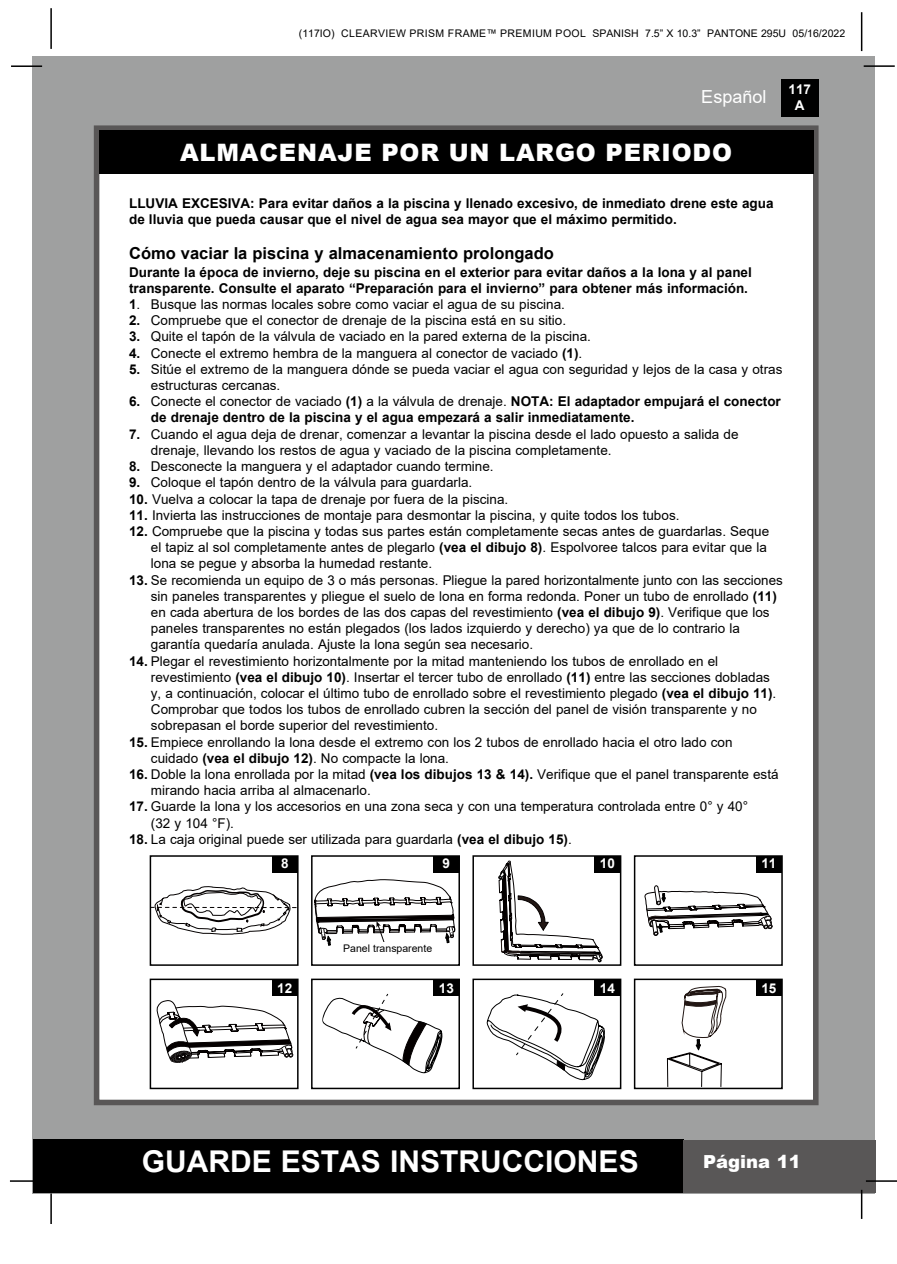
<style>
.page{position:relative;width:897px;height:1264px;background:#fff}
.page>*{position:absolute;margin:0;border:0;box-sizing:border-box;transform-origin:0 0}
.t1{font:700 30px "Arial";color:#fff}
.t2{font:900 24px "Arial";letter-spacing:.035em;color:#fff}
.t3{font:900 18px "Arial";color:#fff}
.t4{font:18px "Arial";color:#fff}
.t5{font:700 16.5px "Arial";color:#000}
.t6{font:13.5px/16.2px "Arial";color:#000}
.t7{font:700 13.5px/16.2px "Arial";color:#000}
.t8{font:700 13.5px/16.2px "Arial";color:#fff;text-align:center}
.t9{font:10.5px "Arial";color:#000}
.s1{font-weight:700}
.s2{font-weight:400}
</style>
<div class="page">
<div style="left:33px;top:56px;width:842px;height:1137px;background:#9fa0a0"></div>
<div style="left:780px;top:79px;width:38px;height:38px;background:#000"></div>
<hr style="left:863px;top:65px;width:31px;height:2px;background:#000">
<hr style="left:50px;top:8px;width:2px;height:41px;background:#000">
<hr style="left:860px;top:12px;width:2px;height:39px;background:#000">
<div style="left:33px;top:1140px;width:650px;height:53px;background:#000"></div>
<div style="left:682px;top:1140px;width:193px;height:53px;background:#595757"></div>
<hr style="left:865px;top:1180px;width:31px;height:1px;background:#000">
<hr style="left:860px;top:1189px;width:2px;height:30px;background:#000">
<hr style="left:50px;top:1193px;width:2px;height:31px;background:#000">
<hr style="left:10px;top:1180px;width:31px;height:1px;background:#000">
<hr style="left:11px;top:65px;width:31px;height:2px;background:#000">
<div style="left:94px;top:125px;width:724px;height:980px;background:#fff;border:6px solid #595757"></div>
<div style="left:99px;top:130px;width:714px;height:44px;background:#000"></div>
<svg style="left:666px;top:985px;width:60px;height:101px"></svg>
<div style="left:633px;top:978px;width:149px;height:111px;border:2px solid #000"></div>
<svg style="left:486px;top:993px;width:119px;height:87px"></svg>
<div style="left:472px;top:978px;width:149px;height:111px;border:2px solid #000"></div>
<svg style="left:498px;top:860px;width:120px;height:103px"></svg>
<div style="left:472px;top:855px;width:149px;height:111px;border:2px solid #000"></div>
<div style="left:594px;top:856px;width:26px;height:16px;background:#000"></div>
<div style="left:594px;top:979px;width:26px;height:17px;background:#000"></div>
<svg style="left:322px;top:993px;width:121px;height:80px"></svg>
<div style="left:311px;top:978px;width:149px;height:111px;border:2px solid #000"></div>
<svg style="left:644px;top:885px;width:128px;height:51px"></svg>
<div style="left:633px;top:855px;width:149px;height:111px;border:2px solid #000"></div>
<div style="left:756px;top:856px;width:25px;height:16px;background:#000"></div>
<div style="left:756px;top:979px;width:25px;height:17px;background:#000"></div>
<svg style="left:157px;top:1000px;width:137px;height:63px"></svg>
<div style="left:150px;top:978px;width:148px;height:111px;border:2px solid #000"></div>
<svg style="left:314px;top:879px;width:141px;height:67px"></svg>
<div style="left:311px;top:855px;width:149px;height:111px;border:2px solid #000"></div>
<div style="left:433px;top:856px;width:26px;height:16px;background:#000"></div>
<div style="left:433px;top:979px;width:26px;height:17px;background:#000"></div>
<div style="left:341px;top:942px;width:97px;height:18px;background:#fff"></div>
<svg style="left:153px;top:886px;width:142px;height:48px"></svg>
<div style="left:150px;top:855px;width:148px;height:111px;border:2px solid #000"></div>
<div style="left:272px;top:856px;width:25px;height:16px;background:#000"></div>
<div style="left:272px;top:979px;width:25px;height:17px;background:#000"></div>
<p class="t9" style="left:299px;top:26px;width:547px">(117IO) CLEARVIEW PRISM FRAME™ PREMIUM POOL SPANISH 7.5” X 10.3” PANTONE 295U 05/16/2022</p>
<h3 class="t4" style="left:701px;top:84px;width:67px">Español</h3>
<h2 class="t2" style="left:180px;top:135px;width:553px">ALMACENAJE POR UN LARGO PERIODO</h2>
<p class="t8" style="left:788px;top:81px;width:24px">117<br>A</p>
<p class="t7" style="left:129px;top:195px;width:646px">LLUVIA EXCESIVA: Para evitar daños a la piscina y llenado excesivo, de inmediato drene este agua de lluvia que pueda causar que el nivel de agua sea mayor que el máximo permitido.</p>
<p class="t5" style="left:129px;top:242px;width:426px">Cómo vaciar la piscina y almacenamiento prolongado</p>
<p class="t7" style="left:129px;top:264px;width:624px">Durante la época de invierno, deje su piscina en el exterior para evitar daños a la lona y al panel transparente. Consulte el aparato “Preparación para el invierno” para obtener más información.</p>
<p class="t6" style="left:129px;top:296px;width:437px"><span class="s1">1</span>. Busque las normas locales sobre como vaciar el agua de su piscina.</p>
<p class="t6" style="left:129px;top:312px;width:438px"><span class="s1">2.</span> Compruebe que el conector de drenaje de la piscina está en su sitio.</p>
<p class="t6" style="left:129px;top:328px;width:463px"><span class="s1">3.</span> Quite el tapón de la válvula de vaciado en la pared externa de la piscina.</p>
<p class="t6" style="left:129px;top:345px;width:454px"><span class="s1">4.</span> Conecte el extremo hembra de la manguera al conector de vaciado <span class="s1">(1)</span>.</p>
<p class="t6" style="left:151px;top:361px;width:633px;text-indent:-22px"><span class="s1">5.</span> Sitúe el extremo de la manguera dónde se pueda vaciar el agua con seguridad y lejos de la casa y otras estructuras cercanas.</p>
<p class="t7" style="left:151px;top:393px;width:631px;text-indent:-22px">6. <span class="s2">Conecte el conector de vaciado</span> (1) <span class="s2">a la válvula de drenaje.</span> NOTA: El adaptador empujará el conector de drenaje dentro de la piscina y el agua empezará a salir inmediatamente.</p>
<p class="t6" style="left:151px;top:426px;width:589px;text-indent:-22px"><span class="s1">7.</span> Cuando el agua deja de drenar, comenzar a levantar la piscina desde el lado opuesto a salida de drenaje, llevando los restos de agua y vaciado de la piscina completamente.</p>
<p class="t6" style="left:129px;top:458px;width:366px"><span class="s1">8.</span> Desconecte la manguera y el adaptador cuando termine.</p>
<p class="t6" style="left:129px;top:474px;width:344px"><span class="s1">9.</span> Coloque el tapón dentro de la válvula para guardarla.</p>
<p class="t6" style="left:129px;top:490px;width:380px"><span class="s1">10.</span> Vuelva a colocar la tapa de drenaje por fuera de la piscina.</p>
<p class="t6" style="left:129px;top:507px;width:552px"><span class="s1">11.</span> Invierta las instrucciones de montaje para desmontar la piscina, y quite todos los tubos.</p>
<p class="t6" style="left:151px;top:523px;width:619px;text-indent:-22px"><span class="s1">12.</span> Compruebe que la piscina y todas sus partes están completamente secas antes de guardarlas. Seque el tapiz al sol completamente antes de plegarlo <span class="s1">(vea el dibujo 8)</span>. Espolvoree talcos para evitar que la lona se pegue y absorba la humedad restante.</p>
<p class="t6" style="left:151px;top:571px;width:633px;text-indent:-22px"><span class="s1">13.</span> Se recomienda un equipo de 3 o más personas. Pliegue la pared horizontalmente junto con las secciones sin paneles transparentes y pliegue el suelo de lona en forma redonda. Poner un tubo de enrollado <span class="s1">(11) </span>en cada abertura de los bordes de las dos capas del revestimiento <span class="s1">(vea el dibujo 9)</span>. Verifique que los paneles transparentes no están plegados (los lados izquierdo y derecho) ya que de lo contrario la garantía quedaría anulada. Ajuste la lona según sea necesario.</p>
<p class="t6" style="left:151px;top:652px;width:627px;text-indent:-22px"><span class="s1">14.</span> Plegar el revestimiento horizontalmente por la mitad manteniendo los tubos de enrollado en el revestimiento <span class="s1">(vea el dibujo 10)</span>. Insertar el tercer tubo de enrollado <span class="s1">(11)</span> entre las secciones dobladas y, a continuación, colocar el último tubo de enrollado sobre el revestimiento plegado <span class="s1">(vea el dibujo 11)</span>.<br>Comprobar que todos los tubos de enrollado cubren la sección del panel de visión transparente y no sobrepasan el borde superior del revestimiento.</p>
<p class="t6" style="left:151px;top:733px;width:583px;text-indent:-22px"><span class="s1">15.</span> Empiece enrollando la lona desde el extremo con los 2 tubos de enrollado hacia el otro lado con cuidado <span class="s1">(vea el dibujo 12)</span>. No compacte la lona.</p>
<p class="t6" style="left:151px;top:766px;width:629px;text-indent:-22px"><span class="s1">16.</span> Doble la lona enrollada por la mitad <span class="s1">(vea los dibujos 13 &amp; 14).</span> Verifique que el panel transparente está mirando hacia arriba al almacenarlo.</p>
<p class="t6" style="left:151px;top:798px;width:598px;text-indent:-22px"><span class="s1">17.</span> Guarde la lona y los accesorios en una zona seca y con una temperatura controlada entre 0° y 40° (32 y 104 °F).</p>
<p class="t6" style="left:129px;top:831px;width:444px"><span class="s1">18.</span> La caja original puede ser utilizada para guardarla <span class="s1">(vea el dibujo 15)</span>.</p>
<p class="t8" style="left:281px;top:855px;width:9px">8</p>
<p class="t8" style="left:442px;top:855px;width:9px">9</p>
<p class="t8" style="left:599px;top:855px;width:17px">10</p>
<p class="t8" style="left:761px;top:855px;width:17px">11</p>
<p class="t9" style="left:343px;top:941px;width:91px">Panel transparente</p>
<p class="t8" style="left:277px;top:980px;width:17px">12</p>
<p class="t8" style="left:439px;top:980px;width:17px">13</p>
<p class="t8" style="left:599px;top:980px;width:17px">14</p>
<p class="t8" style="left:761px;top:980px;width:17px">15</p>
<h1 class="t1" style="left:142px;top:1140px;width:498px">GUARDE ESTAS INSTRUCCIONES</h1>
<h3 class="t3" style="left:703px;top:1149px;width:99px">Página 11</h3>
</div>
